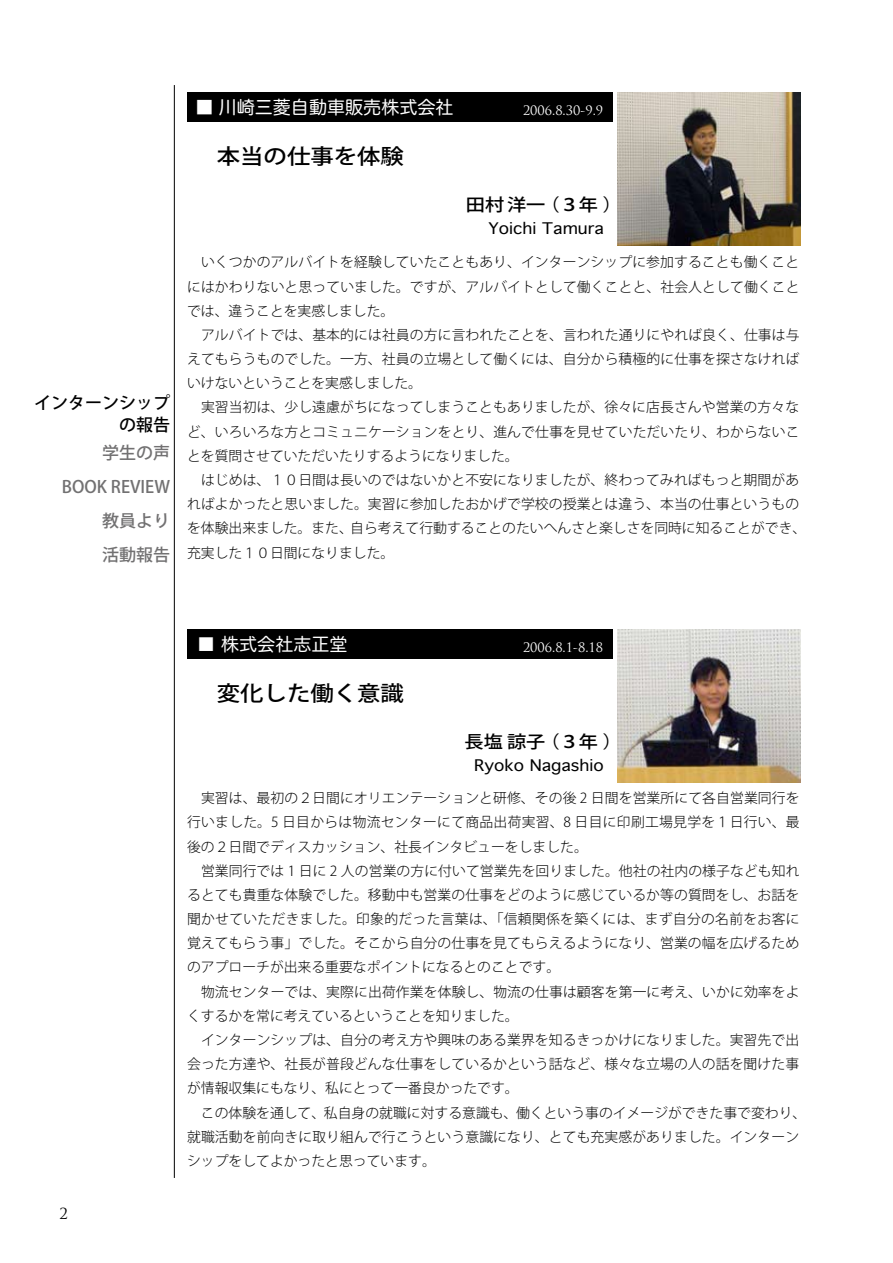
<style>
.page{position:relative;width:893px;height:1263px;background:#fff}
.page>*{position:absolute;margin:0;border:0;box-sizing:border-box;transform-origin:0 0}
.t1{font:500 21px "Koz Go Pro";color:#000;scale:1.11 1}
.t2{font:18px "Hira Maru Pro W4";color:#fff}
.t3{font:500 17.25px "Koz Go Pro";color:#000;scale:1.11 1}
.t4{font:500 16.95px "Koz Go Pro";color:#727172}
.t5{font:500 16.95px/21.3px "Koz Go Pro";color:#000;text-align:right}
.t6{font:15.3px "Geneva";color:#000;scale:1.11 1}
.t7{font:300 13.8px/24.2px "Koz Go Pro";letter-spacing:.005em;color:#000}
.t8{font:12.75px "Trajan Pro";color:#fff}
.s1{font-family:"Koz Min Pro"}
</style>
<div class="page">
<div style="left:187px;top:92px;width:425px;height:30px;background:#000"></div>
<hr style="left:174px;top:85px;width:1px;height:1093px;background:#000">
<img style="left:618px;top:92px;width:182px;height:154px">
<div style="left:187px;top:629px;width:425px;height:30px;background:#000"></div>
<img style="left:618px;top:629px;width:182px;height:153px">
<p class="t5" style="left:34px;top:393px;width:138px">インターンシップの報告</p>
<p class="t4" style="left:102px;top:442px;width:70px">学生の声</p>
<p class="t4" style="left:62px;top:476px;width:110px">BOOK REVIEW</p>
<p class="t4" style="left:102px;top:510px;width:70px">教員より</p>
<p class="t4" style="left:102px;top:544px;width:70px">活動報告</p>
<h2 class="t2" style="left:196px;top:92px;width:260px"><span class="s1">■</span> 川崎三菱自動車販売株式会社</h2>
<h1 class="t1" style="left:217px;top:143px;width:170px">本当の仕事を体験</h1>
<p class="t8" style="left:523px;top:103px;width:82px">2006.8.30-9.9</p>
<p class="t3" style="left:466px;top:194px;width:142px">田村洋一（３年）</p>
<p class="t6" style="left:488px;top:219px;width:105px">Yoichi Tamura</p>
<p class="t7" style="left:187px;top:250px;width:621px">　いくつかのアルバイトを経験していたこともあり、インターンシップに参加することも働くことにはかわりないと思っていました。ですが、アルバイトとして働くことと、社会人として働くことでは、違うことを実感しました。<br>　アルバイトでは、基本的には社員の方に言われたことを、言われた通りにやれば良く、仕事は与えてもらうものでした。一方、社員の立場として働くには、自分から積極的に仕事を探さなければいけないということを実感しました。<br>　実習当初は、少し遠慮がちになってしまうこともありましたが、徐々に店長さんや営業の方々など、いろいろな方とコミュニケーションをとり、進んで仕事を見せていただいたり、わからないことを質問させていただいたりするようになりました。<br>　はじめは、１０日間は長いのではないかと不安になりましたが、終わってみればもっと期間があればよかったと思いました。実習に参加したおかげで学校の授業とは違う、本当の仕事というものを体験出来ました。また、自ら考えて行動することのたいへんさと楽しさを同時に知ることができ、充実した１０日間になりました。</p>
<h2 class="t2" style="left:197px;top:629px;width:152px">■ 株式会社志正堂</h2>
<p class="t8" style="left:523px;top:639px;width:82px">2006.8.1-8.1 8</p>
<h1 class="t1" style="left:217px;top:680px;width:170px">変化した働く意識</h1>
<p class="t3" style="left:465px;top:730px;width:143px">長塩 諒子（３年）</p>
<p class="t6" style="left:474px;top:756px;width:118px">Ryoko Nagashio</p>
<p class="t7" style="left:187px;top:786px;width:621px">　実習は、最初の２日間にオリエンテーションと研修、その後 2 日間を営業所にて各自営業同行を行いました。5 日目からは物流センターにて商品出荷実習、8 日目に印刷工場見学を１日行い、最後の２日間でディスカッション、社長インタビューをしました。<br>　営業同行では 1 日に 2 人の営業の方に付いて営業先を回りました。他社の社内の様子なども知れるとても貴重な体験でした。移動中も営業の仕事をどのように感じているか等の質問をし、お話を聞かせていただきました。印象的だった言葉は、「信頼関係を築くには、まず自分の名前をお客に覚えてもらう事」でした。そこから自分の仕事を見てもらえるようになり、営業の幅を広げるためのアプローチが出来る重要なポイントになるとのことです。<br>　物流センターでは、実際に出荷作業を体験し、物流の仕事は顧客を第一に考え、いかに効率をよくするかを常に考えているということを知りました。<br>　インターンシップは、自分の考え方や興味のある業界を知るきっかけになりました。実習先で出会った方達や、社長が普段どんな仕事をしているかという話など、様々な立場の人の話を聞けた事が情報収集にもなり、私にとって一番良かったです。<br>　この体験を通して、私自身の就職に対する意識も、働くという事のイメージができた事で変わり、就職活動を前向きに取り組んで行こうという意識になり、とても充実感がありました。インターンシップをしてよかったと思っています。</p>
</div>
